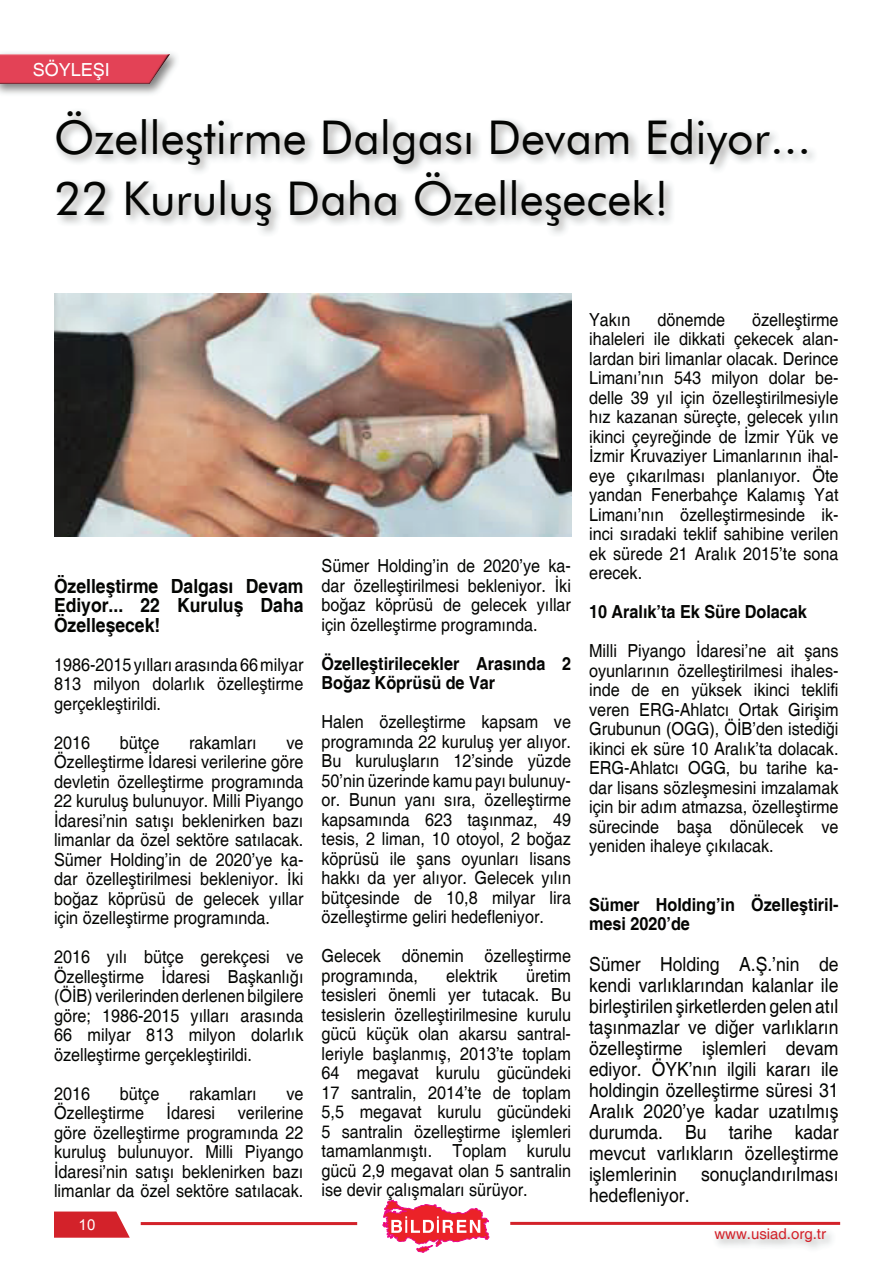
<style>
.page{position:relative;width:893px;height:1263px;background:#fff}
.page>*{position:absolute;margin:0;border:0;box-sizing:border-box;transform-origin:0 0}
.t1{font:46.5px/61.2px "Futura BT";color:#040503}
.t2{font:19.5px/21px "Helvetica";color:#040503;text-align:justify;scale:.9 1}
.t3{font:700 19.5px/19.5px "Helvetica";color:#040503;text-align:justify;scale:.9 1}
.t4{font:18px/19.5px "Helvetica";color:#040503;text-align:justify;scale:.9 1}
.t5{font:700 18px/19.5px "Helvetica";color:#040503;scale:.9 1}
.t6{font:18px "Helvetica";color:#fff}
.t7{font:15px "Helvetica";color:#d3222a}
.t8{font:15px "Arial";color:#fff}
</style>
<div class="page">
<svg style="left:54px;top:1211px;width:76px;height:27px"></svg>
<svg style="left:383px;top:1200px;width:106px;height:52px"></svg>
<hr style="left:141px;top:1222px;width:216px;height:3px;background:#d3222a">
<hr style="left:510px;top:1222px;width:330px;height:3px;background:#d3222a">
<img style="left:0;top:53px;width:177px;height:41px">
<img style="left:0;top:54px;width:170px;height:30px">
<img style="left:54px;top:293px;width:517px;height:243px">
<p class="t6" style="left:33px;top:59px;width:79px">SÖYLEŞI</p>
<h1 class="t1" style="left:54px;top:106px;width:759px">Özelleştirme Dalgası Devam Ediyor...<br>22 Kuruluş Daha Özelleşecek!</h1>
<p class="t3" style="left:54px;top:577px;width:279px">Özelleştirme Dalgası Devam Ediyor... 22 Kuruluş Daha Özelleşecek!</p>
<p class="t4" style="left:54px;top:655px;width:279px">1986-2015 yılları arasında 66 milyar 813 milyon dolarlık özelleştirme gerçekleştirildi.</p>
<p class="t4" style="left:54px;top:733px;width:42px">2016</p>
<p class="t4" style="left:120px;top:733px;width:46px">bütçe</p>
<p class="t4" style="left:189px;top:733px;width:77px">rakamları</p>
<p class="t4" style="left:54px;top:733px;width:279px;text-indent:232px">ve Özelleştirme İdaresi verilerine göre devletin özelleştirme programında 22 kuruluş bulunuyor. Milli Piyango İdaresi’nin satışı beklenirken bazı limanlar da özel sektöre satılacak.<br>Sümer Holding’in de 2020’ye ka&shy;dar özelleştirilmesi bekleniyor. İki boğaz köprüsü de gelecek yıllar için özelleştirme programında.</p>
<p class="t4" style="left:54px;top:948px;width:279px">2016 yılı bütçe gerekçesi ve Özelleştirme İdaresi Başkanlığı (ÖİB) verilerinden derlenen bilgilere göre; 1986-2015 yılları arasında 66 milyar 813 milyon dolarlık özelleştirme gerçekleştirildi.</p>
<p class="t4" style="left:54px;top:1084px;width:42px">2016</p>
<p class="t4" style="left:120px;top:1084px;width:46px">bütçe</p>
<p class="t4" style="left:189px;top:1084px;width:77px">rakamları</p>
<p class="t4" style="left:286px;top:1084px;width:21px">ve</p>
<p class="t4" style="left:54px;top:1104px;width:102px">Özelleştirme</p>
<p class="t4" style="left:167px;top:1104px;width:56px">İdaresi</p>
<p class="t4" style="left:54px;top:1104px;width:279px;text-indent:184px">verilerine göre özelleştirme programında 22 kuruluş bulunuyor. Milli Piyango İdaresi’nin satışı beklenirken bazı limanlar da özel sektöre satılacak.</p>
<p class="t8" style="left:79px;top:1214px;width:18px">10</p>
<p class="t4" style="left:322px;top:557px;width:279px">Sümer Holding’in de 2020’ye ka&shy;dar özelleştirilmesi bekleniyor. İki boğaz köprüsü de gelecek yıllar için özelleştirme programında.</p>
<p class="t5" style="left:322px;top:654px;width:279px">Özelleştirilecekler Arasında 2<br>Boğaz Köprüsü de Var</p>
<p class="t4" style="left:322px;top:713px;width:279px">Halen özelleştirme kapsam ve programında 22 kuruluş yer alıyor.<br>Bu kuruluşların 12’sinde yüzde 50’nin üzerinde kamu payı bulunuy&shy;or. Bunun yanı sıra, özelleştirme kapsamında 623 taşınmaz, 49 tesis, 2 liman, 10 otoyol, 2 boğaz köprüsü ile şans oyunları lisans hakkı da yer alıyor. Gelecek yılın bütçesinde de 10,8 milyar lira özelleştirme geliri hedefleniyor.</p>
<p class="t4" style="left:322px;top:947px;width:279px">Gelecek dönemin özelleştirme programında,</p>
<p class="t4" style="left:322px;top:966px;width:279px;text-indent:204px">üretim tesisleri önemli yer tutacak. Bu tesislerin özelleştirilmesine kurulu gücü küçük olan akarsu santral&shy;leriyle başlanmış, 2013’te toplam 64 megavat kurulu gücündeki 17 santralin, 2014’te de toplam 5,5 megavat kurulu gücündeki 5 santralin özelleştirme işlemleri tamamlanmıştı. Toplam kurulu gücü 2,9 megavat olan 5 santralin ise devir çalışmaları sürüyor.</p>
<p class="t4" style="left:446px;top:966px;width:59px">elektrik</p>
<p class="t4" style="left:589px;top:310px;width:279px;text-indent:163px">özelleştirme ihaleleri ile dikkati çekecek alan&shy;lardan biri limanlar olacak. Derince Limanı’nın 543 milyon dolar be&shy;delle 39 yıl için özelleştirilmesiyle hız kazanan süreçte, gelecek yılın ikinci çeyreğinde de İzmir Yük ve İzmir Kruvaziyer Limanlarının ihal&shy;eye çıkarılması planlanıyor. Öte yandan Fenerbahçe Kalamış Yat Limanı’nın özelleştirmesinde ik&shy;inci sıradaki teklif sahibine verilen ek sürede 21 Aralık 2015’te sona erecek.</p>
<p class="t5" style="left:589px;top:603px;width:244px">10 Aralık’ta Ek Süre Dolacak</p>
<p class="t4" style="left:589px;top:642px;width:279px">Milli Piyango İdaresi’ne ait şans oyunlarının özelleştirilmesi ihales&shy;inde de en yüksek ikinci teklifi veren ERG-Ahlatcı Ortak Girişim Grubunun (OGG), ÖİB’den istediği ikinci ek süre 10 Aralık’ta dolacak.<br>ERG-Ahlatcı OGG, bu tarihe ka&shy;dar lisans sözleşmesini imzalamak için bir adım atmazsa, özelleştirme sürecinde başa dönülecek ve yeniden ihaleye çıkılacak.</p>
<p class="t5" style="left:589px;top:895px;width:279px">Sümer Holding’in Özelleş tiril&shy;mesi 2020’de</p>
<p class="t2" style="left:589px;top:954px;width:279px">Sümer Holding A.Ş.’nin de kendi varlıklarından kalanlar ile birleştirilen şirketlerden gelen atıl taşınmazlar ve diğer varlıkların özelleştirme işlemleri devam ediyor. ÖYK’nın ilgili kararı ile holdingin özelleştirme süresi 31<br>Aralık 2020’ye kadar uzatılmış durumda. Bu tarihe kadar mevcut varlıkların özelleştirme işlemlerinin sonuçlandırılması hedefleniyor.</p>
<p class="t4" style="left:589px;top:310px;width:48px">Yakın</p>
<p class="t4" style="left:657px;top:310px;width:77px">dönemde</p>
<p class="t7" style="left:714px;top:1225px;width:113px">www.usiad.org.tr</p>
</div>
